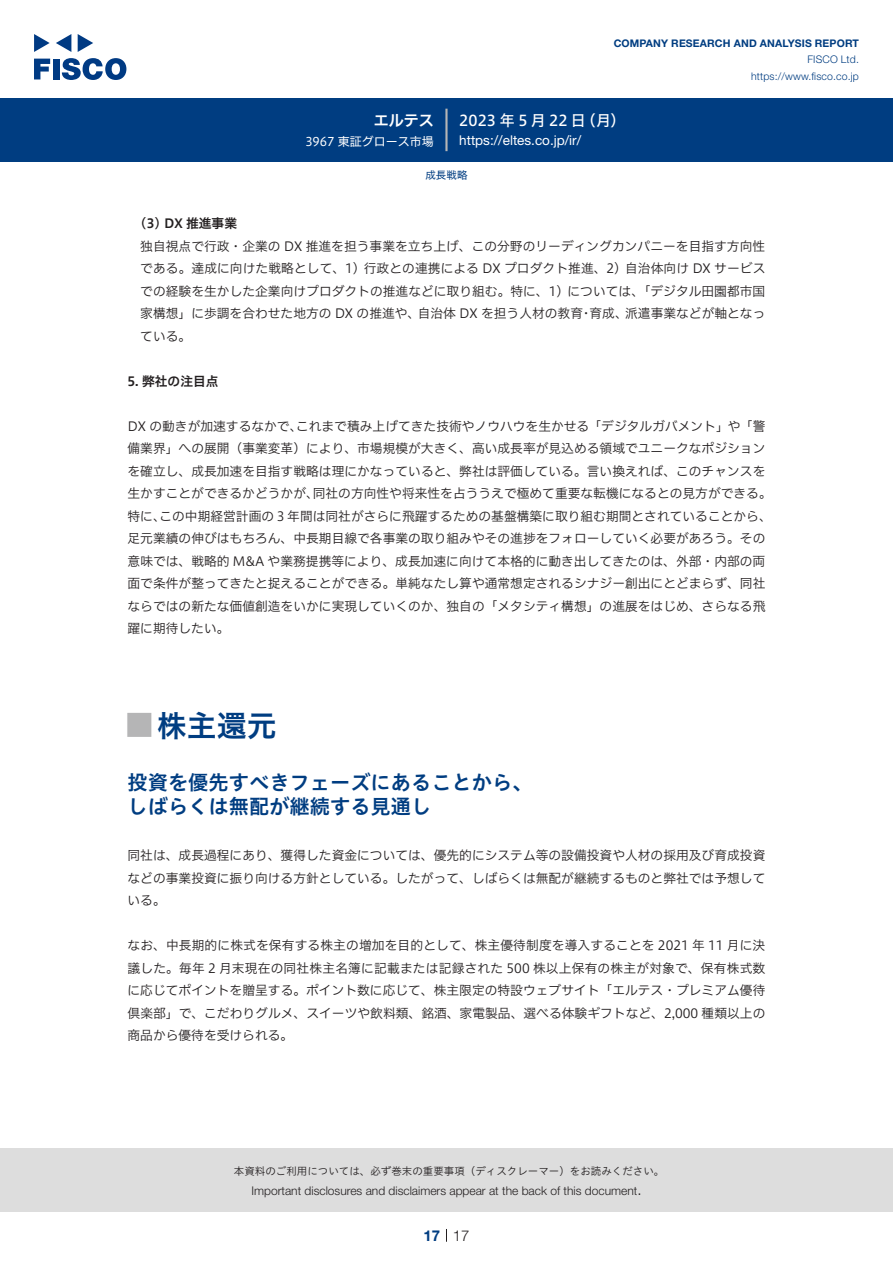
<style>
.page{position:relative;width:893px;height:1263px;background:#fff}
.page>*{position:absolute;margin:0;border:0;box-sizing:border-box;transform-origin:0 0}
.t1{font:30px "Hiragino UD Sans Std N W6";color:#003d81}
.t2{font:24px "Hiragino UD Sans Std N W6";color:#b5b5b6}
.t3{font:20.25px/24px "Hiragino UD Sans Std W6";color:#003d81}
.t4{font:15px "Hiragino UD Sans F Std N W5";letter-spacing:.21em;color:#fff}
.t5{font:15px "Hiragino UD Sans F Std N W6";color:#fff}
.t6{font:300 15px "Helvetica Neue LT Std";color:#231f20}
.t7{font:700 15px "Helvetica Neue LT Std";color:#003d81}
.t8{font:13.5px "Helvetica Neue LT Std";color:#fff}
.t9{font:12.75px/22.5px "Hiragino UD Sans F Std N W3";color:#231f20}
.t10{font:12.75px "Hiragino UD Sans F Std N W6";color:#231f20}
.t11{font:300 12px "Helvetica Neue LT Std";color:#231f20}
.t12{font:12px "Hiragino UD Sans F Std N W4";color:#fff}
.t13{font:10.5px "Hiragino UD Sans Std W3";color:#231f20}
.t14{font:700 10.5px "Helvetica Neue LT Std";letter-spacing:.015em;color:#003d81}
.t15{font:300 10.5px/16.5px "Helvetica Neue LT Std";letter-spacing:.015em;color:#003d81;text-align:right}
.t16{font:10.5px "Hiragino UD Sans F Std N W4";color:#003d81}
</style>
<div class="page">
<div style="left:0;top:1148px;width:893px;height:64px;background:#ddd"></div>
<svg style="left:34px;top:59px;width:16px;height:20px"></svg>
<div style="left:53px;top:59px;width:6px;height:20px;background:#003a83"></div>
<svg style="left:62px;top:58px;width:64px;height:22px"></svg>
<svg style="left:34px;top:34px;width:16px;height:18px"></svg>
<svg style="left:78px;top:34px;width:15px;height:18px"></svg>
<svg style="left:56px;top:34px;width:15px;height:18px"></svg>
<div style="left:0;top:98px;width:893px;height:64px;background:#003d81"></div>
<hr style="left:445px;top:109px;width:3px;height:42px;background:#b5b5b6">
<svg style="left:446px;top:1229px;width:1px;height:13px"></svg>
<p class="t5" style="left:374px;top:109px;width:62px">エルテス</p>
<p class="t12" style="left:305px;top:132px;width:130px">3967 東証グロース市場</p>
<p class="t14" style="left:614px;top:37px;width:247px">COMPANY RESEARCH AND ANALYSIS REPORT</p>
<p class="t15" style="left:751px;top:51px;width:109px">FISCO Ltd. https://www.fisco.co j p.</p>
<p class="t4" style="left:581px;top:109px;width:46px">（月(</p>
<p class="t4" style="left:459px;top:109px;width:128px">2023年5月22日</p>
<p class="t8" style="left:459px;top:132px;width:123px">https://eltes. c o j p. /i r/</p>
<p class="t16" style="left:425px;top:167px;width:43px">成長戦略</p>
<p class="t10" style="left:140px;top:214px;width:98px">3( ) DX 推進事業</p>
<p class="t9" style="left:140px;top:234px;width:627px;text-align:right">独自視点で行政・企業の DX 推進を担う事業を立ち上げ、この分野のリーディングカンパニーを目指す方向性である。達成に向けた戦略として、1) 行政との連携による DX プロダクト推進、2) 自治体向け DX サービスでの経験を生かした企業向けプロダクトの推進などに取り組む。特に、1) については、「デジタル田園都市国派遣事業などが軸となっ</p>
<p class="t9" style="left:418px;top:301px;width:167px">自治体 DX を担う人材の教育</p>
<p class="t9" style="left:589px;top:301px;width:40px">育成、</p>
<p class="t9" style="left:140px;top:301px;width:282px">家構想」に歩調を合わせた地方の DX の推進や、ている。</p>
<p class="t10" style="left:128px;top:371px;width:93px">5. 弊社の注目点</p>
<p class="t9" style="left:296px;top:414px;width:471px">これまで積み上げてきた技術やノウハウを生かせる「デジタルガバメント」や「警</p>
<p class="t9" style="left:580px;top:301px;width:14px">・</p>
<p class="t9" style="left:128px;top:414px;width:176px">DX の動きが加速するなかで、</p>
<p class="t9" style="left:128px;top:436px;width:639px">備業界」への展開（事業変革）により、市場規模が大きく、高い成長率が見込める領域でユニークなポジション</p>
<p class="t9" style="left:128px;top:459px;width:639px">を確立し、成長加速を目指す戦略は理にかなっていると、弊社は評価している。言い換えれば、このチャンスを</p>
<p class="t9" style="left:313px;top:481px;width:460px">同社の方向性や将来性を占ううえで極めて重要な転機になるとの見方ができる。</p>
<p class="t9" style="left:159px;top:481px;width:614px;text-indent:-32px">生かすことができるかどうかが、<br>この中期経営計画の 3 年間は同社がさらに飛躍するための基盤構築に取り組む期間とされていることから、</p>
<p class="t9" style="left:128px;top:504px;width:639px">特に、<br>足元業績の伸びはもちろん、中長期目線で各事業の取り組みやその進捗をフォローしていく必要があろう。その意味では、戦略的 M&amp;A や業務提携等により、成長加速に向けて本格的に動き出してきたのは、外部・内部の両面で条件が整ってきたと捉えることができる。単純なたし算や通常想定されるシナジー創出にとどまらず、同社ならではの新たな価値創造をいかに実現していくのか、独自の「メタシティ構想」の進展をはじめ、さらなる飛躍に期待したい。</p>
<h1 class="t1" style="left:157px;top:702px;width:121px">株主還元</h1>
<h2 class="t2" style="left:128px;top:707px;width:25px">█</h2>
<h3 class="t3" style="left:128px;top:770px;width:406px">投資を優先すべきフェーズにあることから、しばらくは無配が継続する見通し</h3>
<p class="t9" style="left:128px;top:843px;width:639px;text-align:justify">同社は、成長過程にあり、獲得した資金については、優先的にシステム等の設備投資や人材の採用及び育成投資などの事業投資に振り向ける方針としている。したがって、しばらくは無配が継続するものと弊社では予想している。</p>
<p class="t9" style="left:128px;top:933px;width:639px;text-align:justify">なお、中長期的に株式を保有する株主の増加を目的として、株主優待制度を導入することを 2021 年 11 月に決議した。毎年 2 月末現在の同社株主名簿に記載または記録された 500 株以上保有の株主が対象で、保有株式数に応じてポイントを贈呈する。ポイント数に応じて、株主限定の特設ウェブサイト「エルテス・プレミアム優待倶楽部」で、こだわりグルメ、スイーツや飲料類、銘酒、家電製品、選べる体験ギフトなど、2,000 種類以上の商品から優待を受けられる。</p>
<p class="t13" style="left:234px;top:1163px;width:432px">本資料のご利用については、必ず巻末の重要事項（ディスクレーマー）をお読みください。</p>
<p class="t6" style="left:637px;top:1180px;width:6px">.</p>
<p class="t11" style="left:251px;top:1183px;width:387px">Important disclosures and disclaimers appear at the back of this document</p>
<p class="t7" style="left:423px;top:1226px;width:18px">17</p>
<p class="t6" style="left:453px;top:1226px;width:18px">17</p>
</div>
